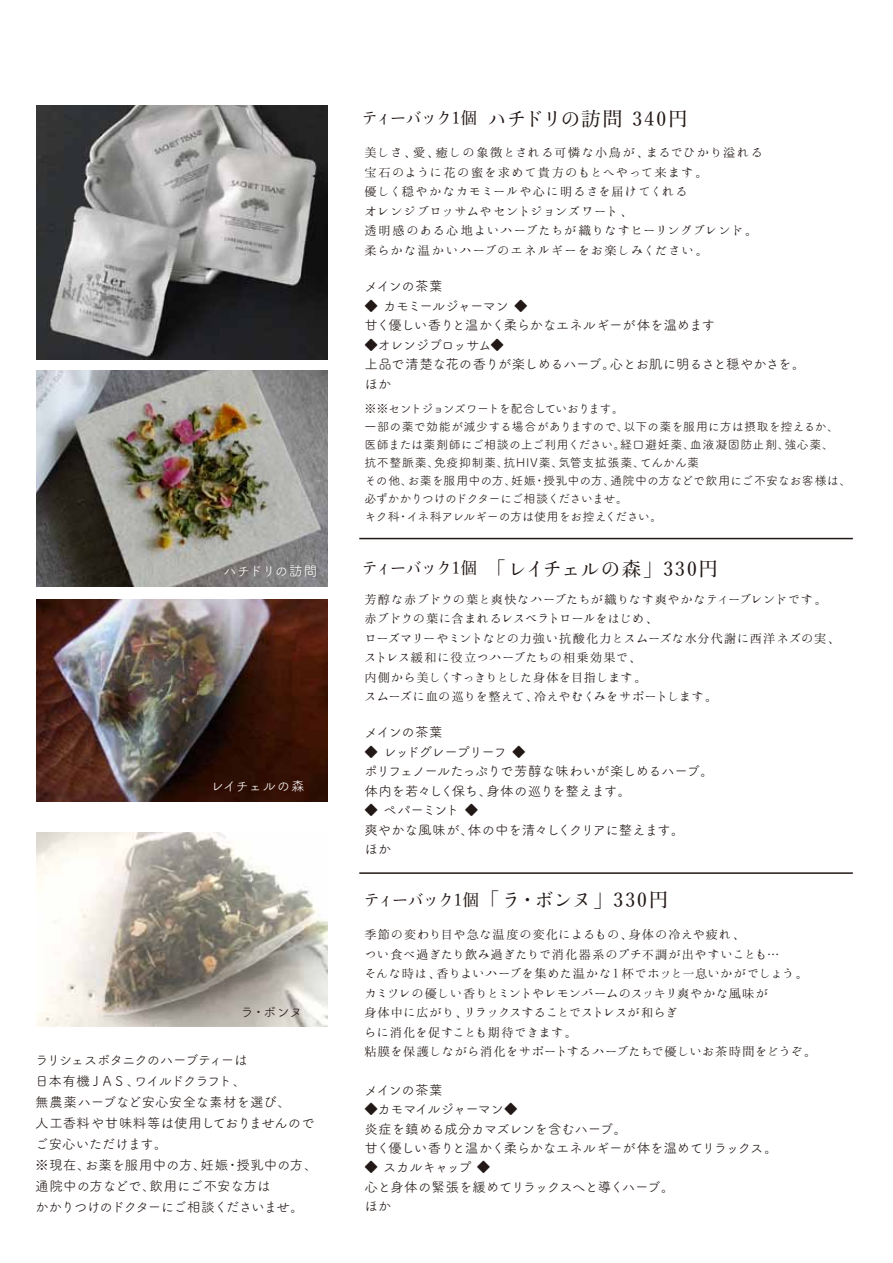
<style>
.page{position:relative;width:893px;height:1263px;background:#fff}
.page>*{position:absolute;margin:0;border:0;box-sizing:border-box;transform-origin:0 0}
.t1{font:500 19.5px "Yu Min 36 p Kn";letter-spacing:.065em;color:#221815}
.t2{font:13.5px/19.5px "Tsuku A Rd Gothic";letter-spacing:-.04em;color:#221815}
.t3{font:13.5px/19.5px "Hannari Mincho";letter-spacing:-.06em;color:#221815}
.t4{font:13.5px/19.5px "Hannari Mincho";letter-spacing:-.08em;color:#221815}
.t5{font:13.5px/19.5px "Hannari Mincho";letter-spacing:-.02em;color:#221815}
.t6{font:13.5px/19.5px "Tsuku A Rd Gothic";letter-spacing:-.06em;color:#221815}
.t7{font:13.5px "Tsuku A Rd Gothic";letter-spacing:-.015em;color:#fff}
.t8{font:12px/18px "Tsuku A Rd Gothic";letter-spacing:-.005em;color:#221815}
.s1{font-size:16.5px}
</style>
<div class="page">
<img style="left:37px;top:106px;width:291px;height:253px">
<img style="left:37px;top:600px;width:291px;height:201px">
<img style="left:37px;top:371px;width:291px;height:216px">
<img style="left:37px;top:833px;width:291px;height:194px">
<hr style="left:359px;top:538px;width:494px;height:1px;background:#221815">
<hr style="left:359px;top:872px;width:494px;height:2px;background:#221815">
<p class="t7" style="left:223px;top:560px;width:96px">ハチドリの訪問</p>
<p class="t7" style="left:210px;top:775px;width:96px">レイチェルの森</p>
<p class="t2" style="left:240px;top:1001px;width:64px">ラ・ボンヌ</p>
<p class="t2" style="left:35px;top:1048px;width:284px;line-height:21px">ラリシェスボタニクのハーブティーは<br>日本有機ＪＡＳ、ワイルドクラフト、<br>無農薬ハーブなど安心安全な素材を選び、<br>人工香料や甘味料等は使用しておりませんのでご安心いただけます。<br>※現在、お薬を服用中の方、妊娠・授乳中の方、通院中の方などで、飲用にご不安な方は<br>かかりつけのドクターにご相談くださいませ。</p>
<h1 class="t1" style="left:361px;top:100px;width:328px"><span class="s1">ティーバック1個</span> ハチドリの訪問 340円</h1>
<p class="t5" style="left:364px;top:142px;width:401px">美しさ、愛、癒しの象徴とされる可憐な小鳥が、まるでひかり溢れる宝石のように花の蜜を求めて貴方のもとへやって来ます。<br>優しく穏やかなカモミールや心に明るさを届けてくれる<br>オレンジブロッサムやセントジョンズワート、<br>透明感のある心地よいハーブたちが織りなすヒーリングブレンド。柔らかな温かいハーブのエネルギーをお楽しみください。</p>
<p class="t2" style="left:364px;top:276px;width:80px">メインの茶葉</p>
<p class="t2" style="left:364px;top:295px;width:352px">◆ カモミールジャーマン ◆<br>甘く優しい香りと温かく柔らかなエネルギーが体を温めます</p>
<p class="t2" style="left:364px;top:334px;width:443px">◆オレンジブロッサム◆<br>上品で清楚な花の香りが楽しめるハーブ。心とお肌に明るさと穏やかさを。ほか</p>
<p class="t8" style="left:364px;top:398px;width:489px">※※セントジョンズワートを配合していおります。<br>一部の薬で効能が減少する場合がありますので、以下の薬を服用に方は摂取を控えるか、医師または薬剤師にご相談の上ご利用ください。経口避妊薬、血液凝固防止剤、強心薬、<br>抗不整脈薬、免疫抑制薬、抗HIV薬、気管支拡張薬、てんかん薬<br>その他、お薬を服用中の方、妊娠・授乳中の方、通院中の方などで飲用にご不安なお客様は、必ずかかりつけのドクターにご相談くださいませ。<br>キク科・イネ科アレルギーの方は使用をお控えください。</p>
<h1 class="t1" style="left:361px;top:550px;width:358px"><span class="s1">ティーバック1個</span> 「レイチェルの森」330円</h1>
<p class="t4" style="left:364px;top:588px;width:479px">芳醇な赤ブドウの葉と爽快なハーブたちが織りなす爽やかなティーブレンドです。赤ブドウの葉に含まれるレスベラトロールをはじめ、<br>ローズマリーやミントなどの力強い抗酸化力とスムーズな水分代謝に西洋ネズの実、ストレス緩和に役立つハーブたちの相乗効果で、<br>内側から美しくすっきりとした身体を目指します。<br>スムーズに血の巡りを整えて、冷えやむくみをサポートします。</p>
<p class="t2" style="left:364px;top:722px;width:80px">メインの茶葉</p>
<p class="t6" style="left:364px;top:741px;width:351px">◆ レッドグレープリーフ ◆<br>ポリフェノールたっぷりで芳醇な味わいが楽しめるハーブ。体内を若々しく保ち、身体の巡りを整えます。</p>
<p class="t2" style="left:364px;top:800px;width:322px">◆ ペパーミント ◆<br>爽やかな風味が、体の中を清々しくクリアに整えます。ほか</p>
<h1 class="t1" style="left:363px;top:882px;width:306px"><span class="s1">ティーバック1個</span> 「ラ・ボンヌ」330円</h1>
<p class="t3" style="left:364px;top:924px;width:455px">季節の変わり目や急な温度の変化によるもの、身体の冷えや疲れ、<br>つい食べ過ぎたり飲み過ぎたりで消化器系のプチ不調が出やすいことも…<br>そんな時は、香りよいハーブを集めた温かな１杯でホッと一息いかがでしょう。カミツレの優しい香りとミントやレモンバームのスッキリ爽やかな風味が<br>身体中に広がり、リラックスすることでストレスが和らぎ<br>らに消化を促すことも期待できます。<br>粘膜を保護しながら消化をサポートするハーブたちで優しいお茶時間をどうぞ。</p>
<p class="t2" style="left:364px;top:1079px;width:80px">メインの茶葉</p>
<p class="t2" style="left:364px;top:1098px;width:415px">◆カモマイルジャーマン◆<br>炎症を鎮める成分カマズレンを含むハーブ。<br>甘く優しい香りと温かく柔らかなエネルギーが体を温めてリラックス。</p>
<p class="t2" style="left:364px;top:1157px;width:312px">◆ スカルキャップ ◆<br>心と身体の緊張を緩めてリラックスへと導くハーブ。ほか</p>
</div>
